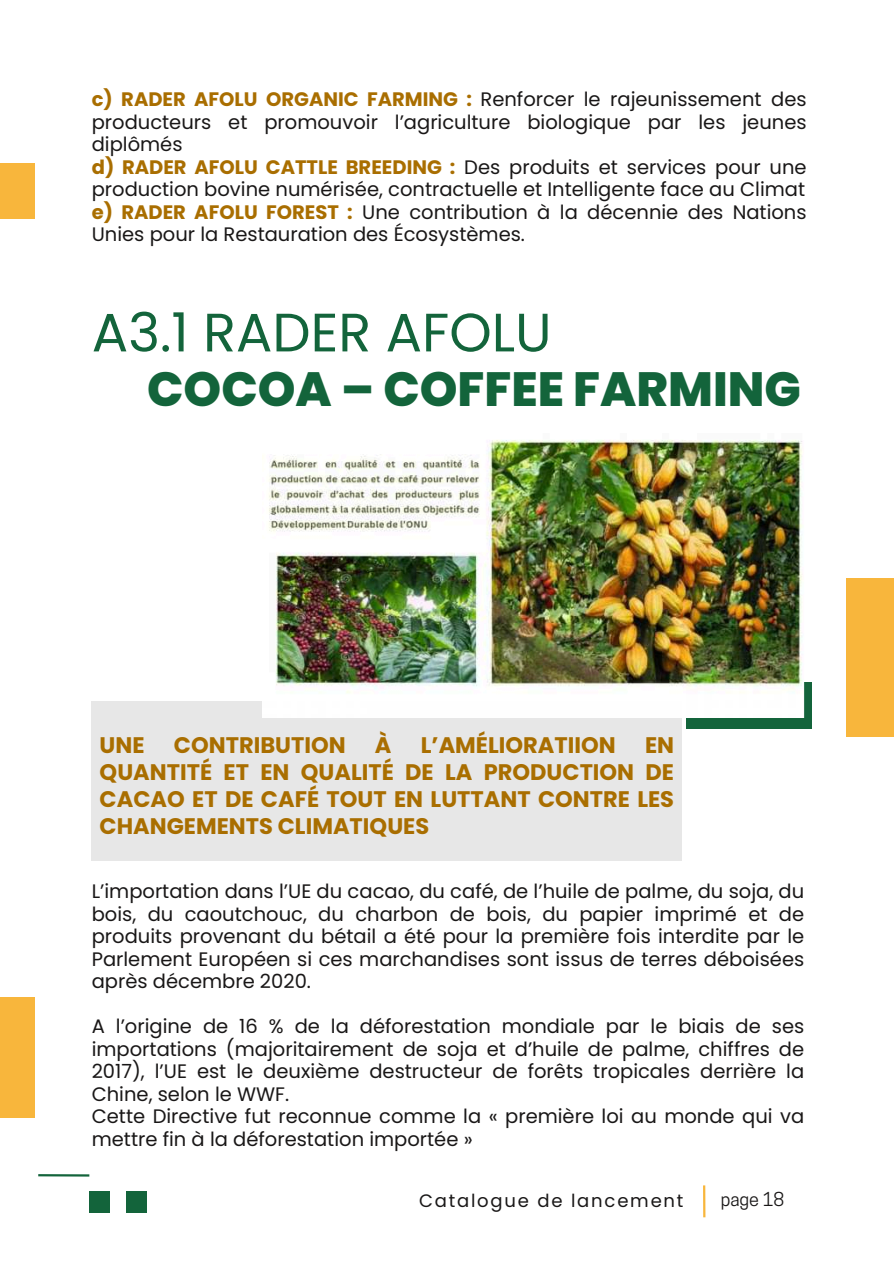
<style>
.page{position:relative;width:894px;height:1264px;background:#fff}
.page>*{position:absolute;margin:0;border:0;box-sizing:border-box;transform-origin:0 0}
.t1{font:54px "Poppins";color:#13643b}
.t2{font:800 48px "Poppins";color:#13643b}
.t3{font:700 22.5px/27px "Poppins";color:#a96e00;text-align:justify}
.t4{font:19.5px/22.5px "Poppins";color:#191717}
.t5{font:18px "Poppins";letter-spacing:.1em;color:#191717}
.t6{font:18px "Cooper Hewitt";color:#191717}
.s1{font-weight:700;color:#a96e00}
</style>
<div class="page">
<hr style="left:702px;top:1185px;width:3px;height:32px;background:#f8b63c">
<div style="left:127px;top:1190px;width:20px;height:22px;background:#13643b"></div>
<div style="left:89px;top:1190px;width:21px;height:22px;background:#13643b"></div>
<div style="left:0;top:163px;width:35px;height:56px;background:#f8b63c"></div>
<div style="left:846px;top:578px;width:47px;height:158px;background:#f8b63c"></div>
<div style="left:92px;top:701px;width:589px;height:159px;background:#e7e7e7"></div>
<div style="left:0;top:996px;width:35px;height:121px;background:#f8b63c"></div>
<div style="left:686px;top:682px;width:125px;height:46px;background:#13643b"></div>
<hr style="left:38px;top:1174px;width:51px;height:2px;background:#13643b">
<img style="left:262px;top:440px;width:542px;height:277px">
<p class="t4" style="left:92px;top:88px;width:716px"><span class="s1">c) RADER AFOLU ORGANIC FARMING :</span> Renforcer le rajeunissement des producteurs et promouvoir l’agriculture biologique par les jeunes diplômés<br><span class="s1">d) RADER AFOLU CATTLE BREEDING :</span> Des produits et services pour une production bovine numérisée, contractuelle et Intelligente face au Climat <span class="s1">e) RADER AFOLU FOREST :</span> Une contribution à la décennie des Nations Unies pour la Restauration des Écosystèmes.</p>
<h1 class="t1" style="left:92px;top:301px;width:461px">A3.1 RADER AFOLU</h1>
<h2 class="t2" style="left:147px;top:361px;width:655px">COCOA – COFFEE FARMING</h2>
<p class="t3" style="left:100px;top:731px;width:46px">UNE</p>
<p class="t3" style="left:174px;top:731px;width:173px">CONTRIBUTION</p>
<p class="t3" style="left:375px;top:731px;width:18px">À</p>
<p class="t3" style="left:421px;top:731px;width:196px">L’AMÉLIORATIION</p>
<p class="t3" style="left:100px;top:731px;width:576px;text-indent:545px">EN QUANTITÉ ET EN QUALITÉ DE LA PRODUCTION DE CACAO ET DE CAFÉ TOUT EN LUTTANT CONTRE LES CHANGEMENTS CLIMATIQUES</p>
<p class="t4" style="left:92px;top:880px;width:713px;text-align:justify">L’importation dans l’UE du cacao, du café, de l’huile de palme, du soja, du bois, du caoutchouc, du charbon de bois, du papier imprimé et de produits provenant du bétail a été pour la première fois interdite par le Parlement Européen si ces marchandises sont issus de terres déboisées après décembre 2020.</p>
<p class="t4" style="left:92px;top:1015px;width:713px">A l’origine de 16 % de la déforestation mondiale par le biais de ses importations (majoritairement de soja et d’huile de palme, chiffres de 2017), l’UE est le deuxième destructeur de forêts tropicales derrière la Chine, selon le WWF.<br>Cette Directive fut reconnue comme la « première loi au monde qui va mettre fin à la déforestation importée »</p>
<p class="t5" style="left:419px;top:1190px;width:266px">Catalogue de lancement</p>
<p class="t6" style="left:720px;top:1188px;width:65px">page 18</p>
</div>
